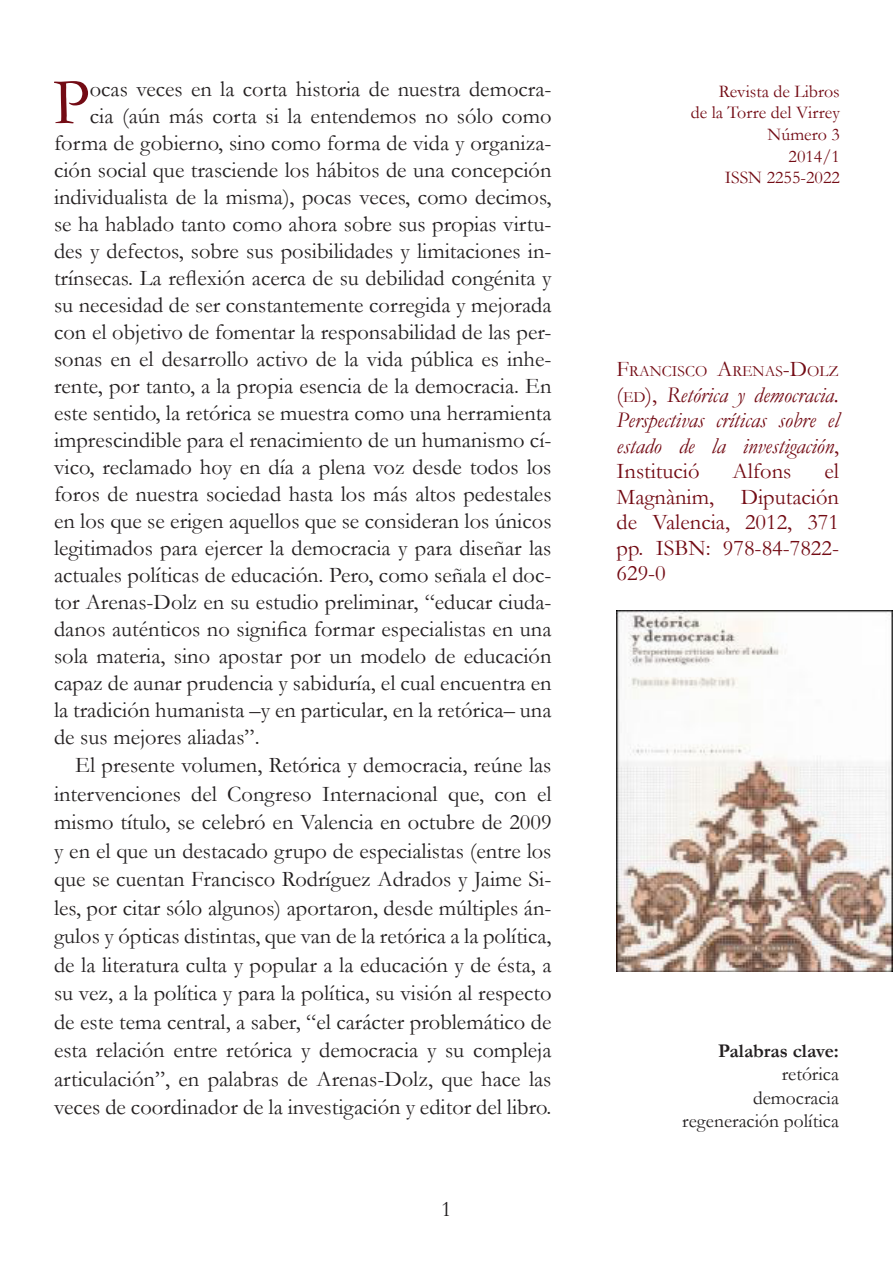
<style>
.page{position:relative;width:893px;height:1263px;background:#fff}
.page>*{position:absolute;margin:0;border:0;box-sizing:border-box;transform-origin:0 0}
.Primer_párrafo{font:65.85px "Garamond";color:#730b14}
.Primer_párrafo-2{font:22.5px "Garamond";color:#231f20}
.Texto_General{font:22.5px/28.5px "Garamond";color:#231f20;text-align:justify}
.Ficha_Bibliográfica{font:italic 22.5px/25.5px "Garamond";color:#730b14;text-align:justify}
.Ficha_Bibliográfica-2{font:22.5px/25.5px "Garamond";color:#730b14;text-align:justify}
.t1{font:19.5px "Garamond";color:#231f20}
.t2{font:700 19.5px "Garamond";color:#231f20}
.Número{font:18px "Garamond";color:#730b14}
.Ficha_Bibliográfica-3{font:15.75px "Garamond";color:#730b14}
.s1{font-size:22.5px}
.s2{font-style:normal}
.s3{font-style:normal;font-size:15.75px}
</style>
<div class="page">
<img style="left:617px;top:610px;width:276px;height:362px">
<p class="Primer_párrafo" style="left:53px;top:63px;width:39px">P</p>
<p class="Primer_párrafo-2" style="left:90px;top:75px;width:463px">ocas veces en la corta historia de nuestra democra-</p>
<p class="Primer_párrafo-2" style="left:90px;top:102px;width:463px">cia (aún más corta si la entendemos no sólo como</p>
<p class="Primer_párrafo-2" style="left:54px;top:129px;width:499px">forma de gobierno, sino como forma de vida y organiza-</p>
<p class="Primer_párrafo-2" style="left:54px;top:156px;width:499px">ción social que trasciende los hábitos de una concepción</p>
<p class="Primer_párrafo-2" style="left:54px;top:183px;width:499px">individualista de la misma), pocas veces, como decimos,</p>
<p class="Primer_párrafo-2" style="left:54px;top:210px;width:499px">se ha hablado tanto como ahora sobre sus propias virtu-</p>
<p class="Primer_párrafo-2" style="left:54px;top:237px;width:499px">des y defectos, sobre sus posibilidades y limitaciones in-</p>
<p class="Primer_párrafo-2" style="left:54px;top:264px;width:499px">trínsecas. La reflexión acerca de su debilidad congénita y</p>
<p class="Primer_párrafo-2" style="left:54px;top:291px;width:499px">su necesidad de ser constantemente corregida y mejorada</p>
<p class="Primer_párrafo-2" style="left:54px;top:318px;width:499px">con el objetivo de fomentar la responsabilidad de las per-</p>
<p class="Primer_párrafo-2" style="left:54px;top:345px;width:499px">sonas en el desarrollo activo de la vida pública es inhe-</p>
<p class="Primer_párrafo-2" style="left:54px;top:372px;width:499px">rente, por tanto, a la propia esencia de la democracia. En</p>
<p class="Primer_párrafo-2" style="left:54px;top:399px;width:499px">este sentido, la retórica se muestra como una herramienta</p>
<p class="Primer_párrafo-2" style="left:54px;top:426px;width:499px">imprescindible para el renacimiento de un humanismo cí-</p>
<p class="Primer_párrafo-2" style="left:54px;top:453px;width:499px">vico, reclamado hoy en día a plena voz desde todos los</p>
<p class="Primer_párrafo-2" style="left:54px;top:480px;width:499px">foros de nuestra sociedad hasta los más altos pedestales</p>
<p class="Primer_párrafo-2" style="left:54px;top:507px;width:499px">en los que se erigen aquellos que se consideran los únicos</p>
<p class="Primer_párrafo-2" style="left:54px;top:534px;width:499px">legitimados para ejercer la democracia y para diseñar las</p>
<p class="Primer_párrafo-2" style="left:54px;top:561px;width:499px">actuales políticas de educación. Pero, como señala el doc-</p>
<p class="Primer_párrafo-2" style="left:54px;top:588px;width:499px">tor Arenas-Dolz en su estudio preliminar, “educar ciuda-</p>
<p class="Primer_párrafo-2" style="left:54px;top:615px;width:499px">danos auténticos no significa formar especialistas en una</p>
<p class="Primer_párrafo-2" style="left:54px;top:642px;width:499px">sola materia, sino apostar por un modelo de educación</p>
<p class="Primer_párrafo-2" style="left:54px;top:669px;width:499px">capaz de aunar prudencia y sabiduría, el cual encuentra en</p>
<p class="Primer_párrafo-2" style="left:54px;top:696px;width:499px">la tradición humanista –y en particular, en la retórica– una</p>
<p class="Primer_párrafo-2" style="left:54px;top:723px;width:207px">de sus mejores aliadas”.</p>
<p class="Texto_General" style="left:54px;top:751px;width:499px;text-indent:21px">El presente volumen, Retórica y democracia, reúne las intervenciones del Congreso Internacional que, con el mismo título, se celebró en Valencia en octubre de 2009 y en el que un destacado grupo de especialistas (entre los que se cuentan Francisco Rodríguez Adrados y Jaime Si&shy;les, por citar sólo algunos) aportaron, desde múltiples án&shy;gulos y ópticas distintas, que van de la retórica a la política, de la literatura culta y popular a la educación y de ésta, a su vez, a la política y para la política, su visión al respecto de este tema central, a saber, “el carácter problemático de esta relación entre retórica y democracia y su compleja articulación”, en palabras de Arenas-Dolz, que hace las veces de coordinador de la investigación y editor del libro.</p>
<p class="Texto_General" style="left:441px;top:1194px;width:12px">1</p>
<p class="Número" style="left:719px;top:80px;width:122px">Revista de Libros</p>
<p class="Número" style="left:691px;top:102px;width:151px">de la Torre del Virrey</p>
<p class="Número" style="left:768px;top:124px;width:74px">Número 3</p>
<p class="Número" style="left:789px;top:145px;width:53px">2014/1</p>
<p class="Número" style="left:725px;top:167px;width:117px">ISSN 2255-2022</p>
<p class="Ficha_Bibliográfica-3" style="left:617px;top:362px;width:224px"><span class="s1">F</span>RANCISCO <span class="s1">A</span>RENAS<span class="s1">-D</span>OLZ</p>
<p class="Ficha_Bibliográfica" style="left:617px;top:381px;width:224px"><span class="s2">(</span><span class="s3">ED</span><span class="s2">)</span><span class="s2">,</span> Retórica y democracia.<br>Perspectivas críticas sobre el estado de la investigación<span class="s2">, Institució</span></p>
<p class="Ficha_Bibliográfica-2" style="left:733px;top:458px;width:60px">Alfons</p>
<p class="Ficha_Bibliográfica-2" style="left:617px;top:458px;width:224px;text-indent:208px">el Magnànim, Diputación de Valencia, 2012, 371 pp. ISBN: 978-84-7822- 629-0</p>
<p class="t2" style="left:718px;top:1039px;width:122px">Palabras clave:</p>
<p class="t1" style="left:782px;top:1062px;width:59px">retórica</p>
<p class="t1" style="left:753px;top:1086px;width:87px">democracia</p>
<p class="t1" style="left:682px;top:1109px;width:158px">regeneración política</p>
</div>
